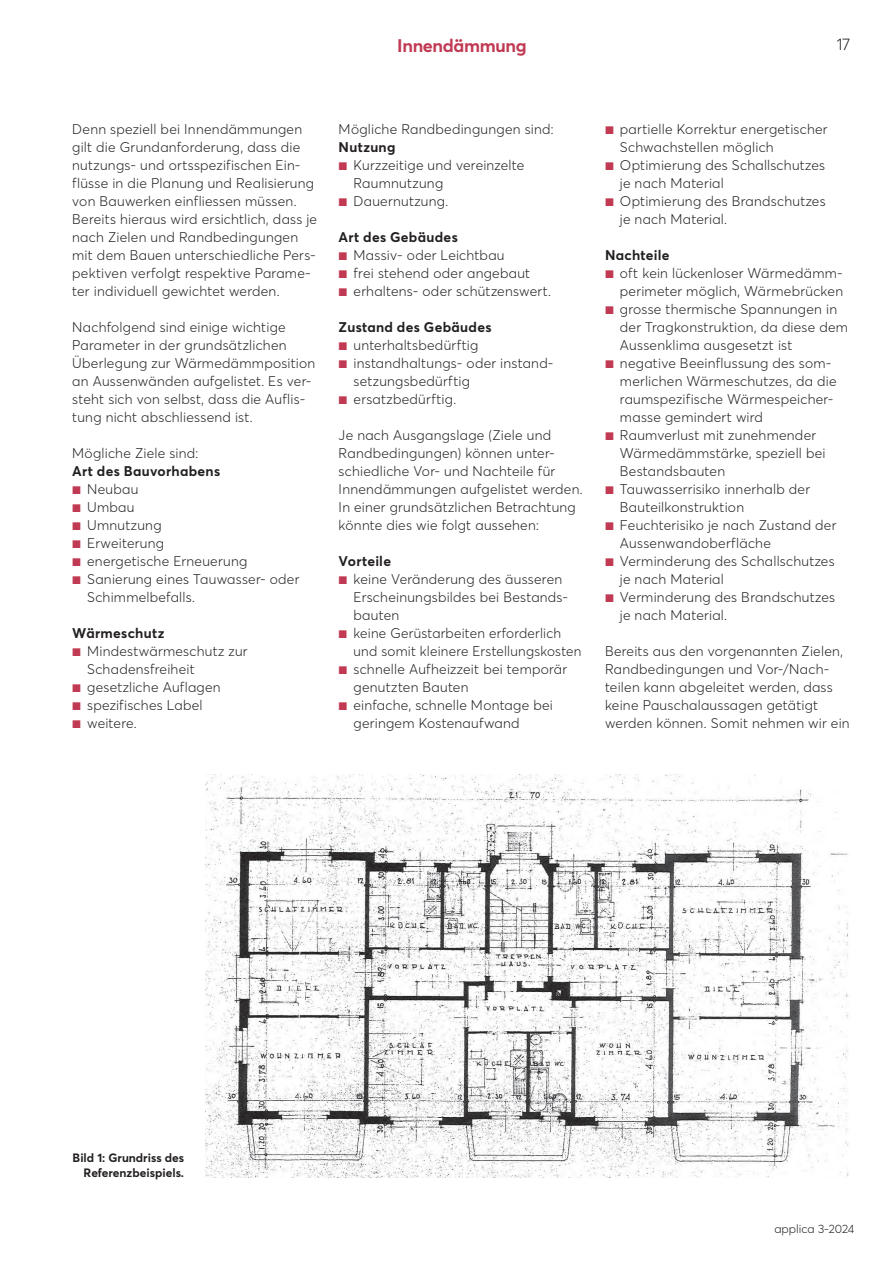
<style>
.page{position:relative;width:893px;height:1263px;background:#fff}
.page>*{position:absolute;margin:0;border:0;box-sizing:border-box;transform-origin:0 0}
.t1{font:700 18px "Averta";letter-spacing:-.02em;color:#c13a53}
.t2{font:300 16.5px "Averta";color:#231f20}
.t3{font:300 13.8px/18px "Averta";letter-spacing:.02em;color:#231f20}
.t4{font:700 13.8px "Averta";letter-spacing:.02em;color:#231f20}
.t5{font:700 12px/15px "Averta";color:#231f20;text-align:right}
.t6{font:300 12px "Averta";color:#231f20}
.s1{font-weight:700;color:#c13a53}
</style>
<div class="page">
<img style="left:205px;top:774px;width:644px;height:404px">
<h1 class="t1" style="left:397px;top:38px;width:131px">Innendämmung</h1>
<p class="t2" style="left:837px;top:38px;width:15px">17</p>
<p class="t3" style="left:72px;top:121px;width:246px">Denn speziell bei Innendämmungen gilt die Grundanforderung, dass die nutzungs- und ortsspezifischen Ein&shy;flüsse in die Planung und Realisierung von Bauwerken einfliessen müssen.<br>Bereits hieraus wird ersichtlich, dass je nach Zielen und Randbedingungen mit dem Bauen unterschiedliche Pers&shy;pektiven verfolgt respektive Parame&shy;ter individuell gewichtet werden.</p>
<p class="t3" style="left:72px;top:319px;width:245px">Nachfolgend sind einige wichtige Parameter in der grundsätzlichen Überlegung zur Wärmedämmposition an Aussenwänden aufgelistet. Es ver&shy;steht sich von selbst, dass die Auflis&shy;tung nicht abschliessend ist.</p>
<p class="t3" style="left:72px;top:445px;width:127px">Mögliche Ziele sind:</p>
<p class="t4" style="left:72px;top:466px;width:149px">Art des Bauvorhabens</p>
<p class="t3" style="left:72px;top:481px;width:68px"><span class="s1">■</span> Neubau</p>
<p class="t3" style="left:72px;top:499px;width:64px"><span class="s1">■</span> Umbau</p>
<p class="t3" style="left:72px;top:517px;width:91px"><span class="s1">■</span> Umnutzung</p>
<p class="t3" style="left:72px;top:535px;width:93px"><span class="s1">■</span> Erweiterung</p>
<p class="t3" style="left:72px;top:553px;width:177px"><span class="s1">■</span> energetische Erneuerung</p>
<p class="t3" style="left:87px;top:571px;width:214px;text-indent:-15px"><span class="s1">■</span> Sanierung eines Tauwasser- oder<br>Schimmelbefalls.</p>
<p class="t4" style="left:72px;top:627px;width:94px">Wärmeschutz</p>
<p class="t3" style="left:87px;top:643px;width:162px;text-indent:-15px"><span class="s1">■</span> Mindestwärmeschutz zur<br>Schadensfreiheit</p>
<p class="t3" style="left:72px;top:679px;width:150px"><span class="s1">■</span> gesetzliche Auflagen</p>
<p class="t3" style="left:72px;top:697px;width:132px"><span class="s1">■</span> spezifisches Label</p>
<p class="t3" style="left:72px;top:715px;width:66px"><span class="s1">■</span> weitere.</p>
<p class="t3" style="left:339px;top:121px;width:216px">Mögliche Randbedingungen sind:</p>
<p class="t4" style="left:339px;top:142px;width:58px">Nutzung</p>
<p class="t3" style="left:353px;top:157px;width:172px;text-indent:-15px"><span class="s1">■</span> Kurzzeitige und vereinzelte<br>Raumnutzung</p>
<p class="t3" style="left:339px;top:193px;width:111px"><span class="s1">■</span> Dauernutzung.</p>
<p class="t4" style="left:339px;top:232px;width:121px">Art des Gebäudes</p>
<p class="t3" style="left:339px;top:247px;width:167px"><span class="s1">■</span> Massiv- oder Leichtbau</p>
<p class="t3" style="left:339px;top:265px;width:193px"><span class="s1">■</span> frei stehend oder angebaut</p>
<p class="t3" style="left:339px;top:283px;width:214px"><span class="s1">■</span> erhaltens- oder schützenswert.</p>
<p class="t4" style="left:339px;top:322px;width:154px">Zustand des Gebäudes</p>
<p class="t3" style="left:339px;top:337px;width:141px"><span class="s1">■</span> unterhaltsbedürftig</p>
<p class="t3" style="left:353px;top:355px;width:201px;text-indent:-15px"><span class="s1">■</span> instandhaltungs- oder instand&shy;setzungsbedürftig</p>
<p class="t3" style="left:339px;top:391px;width:119px"><span class="s1">■</span> ersatzbedürftig.</p>
<p class="t3" style="left:339px;top:427px;width:246px">Je nach Ausgangslage (Ziele und Randbedingungen) können unter&shy;schiedliche Vor- und Nachteile für Innendämmungen aufgelistet werden.<br>In einer grundsätzlichen Betrachtung könnte dies wie folgt aussehen:</p>
<p class="t4" style="left:339px;top:556px;width:54px">Vorteile</p>
<p class="t3" style="left:353px;top:571px;width:216px;text-indent:-15px"><span class="s1">■</span> keine Veränderung des äusseren<br>Erscheinungsbildes bei Bestands&shy;bauten</p>
<p class="t3" style="left:353px;top:625px;width:229px;text-indent:-15px"><span class="s1">■</span> keine Gerüstarbeiten erforderlich und somit kleinere Erstellungskosten</p>
<p class="t3" style="left:353px;top:661px;width:215px;text-indent:-15px"><span class="s1">■</span> schnelle Aufheizzeit bei temporär genutzten Bauten</p>
<p class="t3" style="left:353px;top:697px;width:201px;text-indent:-15px"><span class="s1">■</span> einfache, schnelle Montage bei geringem Kostenaufwand</p>
<p class="t3" style="left:620px;top:121px;width:209px;text-indent:-15px"><span class="s1">■</span> partielle Korrektur energetischer<br>Schwachstellen möglich</p>
<p class="t3" style="left:620px;top:157px;width:207px;text-indent:-15px"><span class="s1">■</span> Optimierung des Schallschutzes je nach Material</p>
<p class="t3" style="left:620px;top:193px;width:207px;text-indent:-15px"><span class="s1">■</span> Optimierung des Brandschutzes je nach Material.</p>
<p class="t4" style="left:605px;top:250px;width:66px">Nachteile</p>
<p class="t3" style="left:605px;top:265px;width:240px;text-align:right"><span class="s1">■</span> oft kein lückenloser Wärmedämm&shy;perimeter möglich, Wärmebrücken</p>
<p class="t3" style="left:620px;top:301px;width:230px;text-indent:-15px"><span class="s1">■</span> grosse thermische Spannungen in der Tragkonstruktion, da diese dem<br>Aussenklima ausgesetzt ist</p>
<p class="t3" style="left:620px;top:355px;width:218px;text-indent:-15px"><span class="s1">■</span> negative Beeinflussung des som&shy;merlichen Wärmeschutzes, da die raumspezifische Wärmespeicher&shy;masse gemindert wird</p>
<p class="t3" style="left:620px;top:427px;width:207px;text-indent:-15px"><span class="s1">■</span> Raumverlust mit zunehmender<br>Wärmedämmstärke, speziell bei<br>Bestandsbauten</p>
<p class="t3" style="left:620px;top:481px;width:192px;text-indent:-15px"><span class="s1">■</span> Tauwasserrisiko innerhalb der<br>Bauteilkonstruktion</p>
<p class="t3" style="left:620px;top:517px;width:218px;text-indent:-15px"><span class="s1">■</span> Feuchterisiko je nach Zustand der<br>Aussenwandoberfläche</p>
<p class="t3" style="left:620px;top:553px;width:216px;text-indent:-15px"><span class="s1">■</span> Verminderung des Schallschutzes je nach Material</p>
<p class="t3" style="left:620px;top:589px;width:217px;text-indent:-15px"><span class="s1">■</span> Verminderung des Brandschutzes je nach Material.</p>
<p class="t3" style="left:605px;top:643px;width:246px">Bereits aus den vorgenannten Zielen, Randbedingungen und Vor-/Nach&shy;teilen kann abgeleitet werden, dass keine Pauschalaussagen getätigt werden können. Somit nehmen wir ein</p>
<p class="t5" style="left:73px;top:1151px;width:113px">Bild 1: Grundriss des<br>Referenzbeispiels.</p>
<p class="t6" style="left:774px;top:1224px;width:81px">applica 3-2024</p>
</div>
